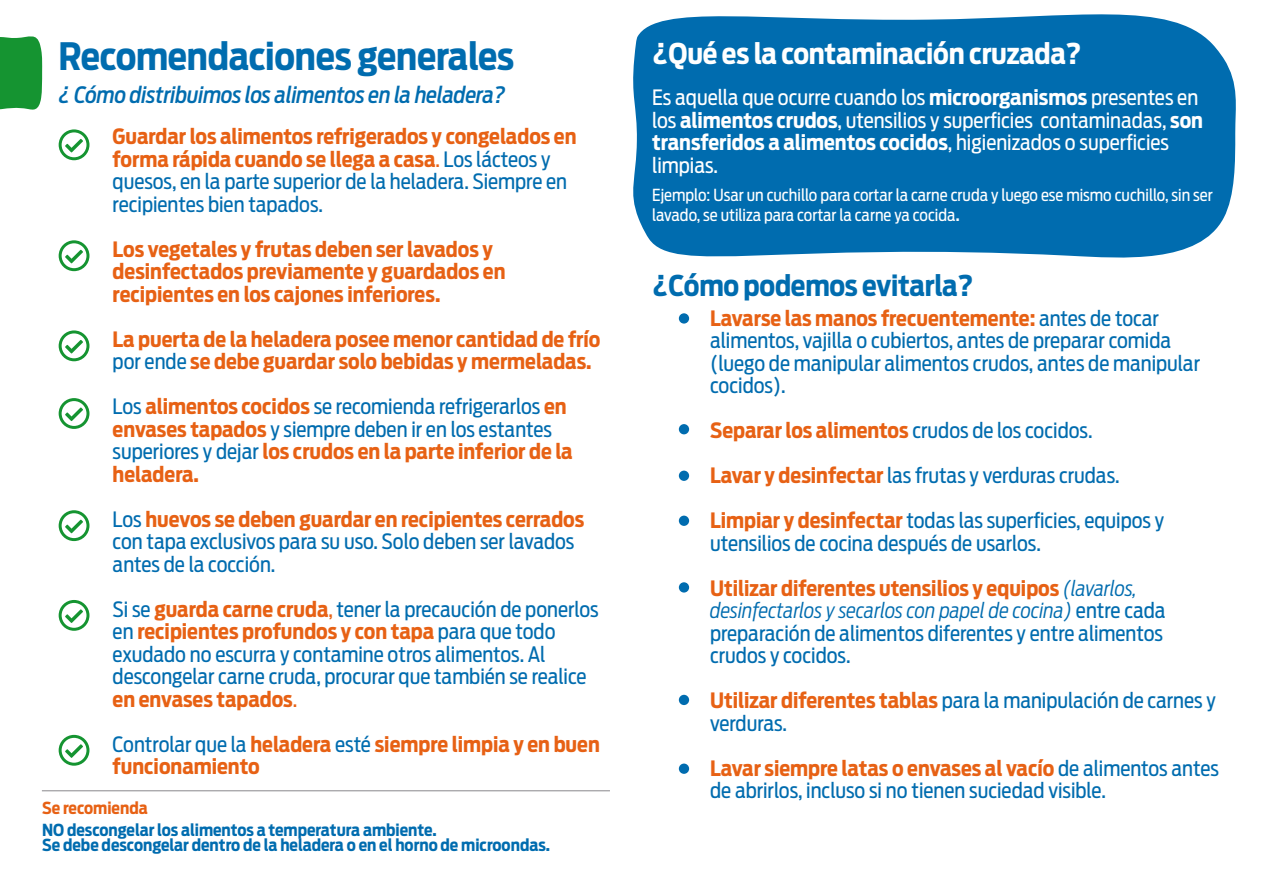
<style>
.page{position:relative;width:1263px;height:893px;background:#fff}
.page>*{position:absolute;margin:0;border:0;box-sizing:border-box;transform-origin:0 0}
.t1{font:700 37.5px "Antenna Cond";letter-spacing:-.01em;color:#006caf}
.t2{font:700 28.5px "Antenna Cond";letter-spacing:-.01em;color:#fff}
.t3{font:700 28.5px "Antenna Cond";letter-spacing:-.01em;color:#006caf}
.t4{font:italic 500 22.5px "Antenna Cond";letter-spacing:-.01em;color:#006caf}
.t5{font:21px/22.5px "Antenna Cond";color:#006caf}
.t6{font:700 21px/22.5px "Antenna Cond";color:#e76114}
.t7{font:21px/22.5px "Antenna Cond";color:#fff}
.t8{font:16.5px/19.5px "Antenna Cond";color:#fff}
.t9{font:700 16.5px/15px "Antenna Cond";color:#006caf}
.t10{font:700 16.5px "Antenna Cond";color:#e76114}
.s1{font-weight:700;color:#e76114}
.s2{color:#e76114}
.s3{font-weight:400;color:#006caf}
.s4{font-weight:700}
.s5{font-size:21px}
.s6{font-weight:300;font-style:italic;color:#006caf}
.s7{font-weight:300;font-style:italic}
</style>
<div class="page">
<div style="left:633px;top:14px;width:603px;height:244px;background:#006caf"></div>
<svg style="left:0;top:36px;width:43px;height:74px;background:#279c41"></svg>
<hr style="left:42px;top:790px;width:568px;height:1px;background:#89878c">
<svg style="left:59px;top:129px;width:30px;height:31px"></svg>
<div style="left:679px;top:313px;width:10px;height:11px;background:#006caf;border-radius:50%"></div>
<div style="left:679px;top:424px;width:10px;height:10px;background:#006caf;border-radius:50%"></div>
<div style="left:679px;top:471px;width:10px;height:10px;background:#006caf;border-radius:50%"></div>
<div style="left:679px;top:516px;width:10px;height:10px;background:#006caf;border-radius:50%"></div>
<div style="left:679px;top:582px;width:10px;height:11px;background:#006caf;border-radius:50%"></div>
<div style="left:679px;top:695px;width:10px;height:10px;background:#006caf;border-radius:50%"></div>
<div style="left:679px;top:764px;width:10px;height:10px;background:#006caf;border-radius:50%"></div>
<svg style="left:59px;top:240px;width:30px;height:31px"></svg>
<svg style="left:59px;top:330px;width:30px;height:31px"></svg>
<svg style="left:59px;top:398px;width:30px;height:31px"></svg>
<svg style="left:59px;top:510px;width:30px;height:31px"></svg>
<svg style="left:59px;top:600px;width:30px;height:31px"></svg>
<svg style="left:59px;top:735px;width:30px;height:31px"></svg>
<h1 class="t1" style="left:58px;top:34px;width:457px">Recomendaciones generales</h1>
<p class="t4" style="left:58px;top:81px;width:449px">¿ Cómo distribuimos los alimentos en la heladera?</p>
<p class="t5" style="left:113px;top:125px;width:465px"><span class="s1">Guardar los alimentos refrigerados y congelados en forma rápida cuando se llega a casa</span><span class="s2">.</span> Los lácteos y quesos, en la parte superior de la heladera. Siempre en recipientes bien tapados.</p>
<p class="t6" style="left:113px;top:238px;width:394px">Los vegetales y frutas deben ser lavados y desinfectados previamente y guardados en recipientes en los cajones inferiores.</p>
<p class="t6" style="left:113px;top:328px;width:489px">La puerta de la heladera posee menor cantidad de frío <span class="s3">por ende</span> se debe guardar solo bebidas y mermeladas.</p>
<p class="t5" style="left:113px;top:395px;width:462px">Los <span class="s1">alimentos cocidos</span> se recomienda refrigerarlos <span class="s1">en envases tapados</span> y siempre deben ir en los estantes superiores y dejar <span class="s1">los crudos en la parte inferior de la heladera.</span></p>
<p class="t5" style="left:113px;top:508px;width:473px">Los <span class="s1">huevos se deben guardar en recipientes cerrados </span>con tapa exclusivos para su uso. Solo deben ser lavados antes de la cocción.</p>
<p class="t5" style="left:113px;top:598px;width:487px">Si se <span class="s1">guarda carne cruda</span><span class="s2">,</span> tener la precaución de ponerlos en <span class="s1">recipientes profundos y con tapa</span> para que todo exudado no escurra y contamine otros alimentos. Al descongelar carne cruda, procurar que también se realice <span class="s1">en envases tapados</span><span class="s2">.</span></p>
<p class="t6" style="left:113px;top:733px;width:489px"><span class="s3">Controlar que la</span> heladera <span class="s3">esté</span> siempre limpia y en buen funcionamiento</p>
<p class="t10" style="left:42px;top:798px;width:107px">Se recomienda</p>
<p class="t9" style="left:42px;top:822px;width:509px">NO descongelar los alimentos a temperatura ambiente.<br>Se debe descongelar dentro de la heladera o en el horno de microondas.</p>
<h2 class="t2" style="left:652px;top:37px;width:431px">¿Qué es la contaminación cruzada?</h2>
<p class="t7" style="left:652px;top:87px;width:552px">Es aquella que ocurre cuando los <span class="s4">microorganismos</span> presentes en los <span class="s4">alimentos crudos</span>, utensilios y superficies contaminadas, <span class="s4">son transferidos a alimentos cocidos</span>, higienizados o superficies limpias.</p>
<p class="t8" style="left:652px;top:186px;width:562px">Ejemplo: Usar un cuchillo para cortar la carne cruda y luego ese mismo cuchillo, sin ser lavado, se utiliza para cortar la carne ya cocida<span class="s5">.</span></p>
<h2 class="t3" style="left:652px;top:269px;width:323px">¿Cómo podemos evitarla?</h2>
<p class="t5" style="left:710px;top:307px;width:491px"><span class="s1">Lavarse las manos frecuentemente:</span> antes de tocar alimentos, vajilla o cubiertos, antes de preparar comida (luego de manipular alimentos crudos, antes de manipular cocidos).</p>
<p class="t5" style="left:710px;top:408px;width:455px;line-height:45px"><span class="s1">Separar los alimentos</span> crudos de los cocidos.<br><span class="s1">Lavar y desinfectar</span> las frutas y verduras crudas.<br><span class="s1">Limpiar y desinfectar</span> todas las superficies, equipos y</p>
<p class="t6" style="left:710px;top:521px;width:428px;line-height:45px"><span class="s3">utensilios de cocina después de usarlos.<br></span>Utilizar diferentes utensilios y equipos <span class="s6">(lavarlos,</span></p>
<p class="t5" style="left:710px;top:599px;width:457px"><span class="s7">desinfectarlos y secarlos con papel de cocina)</span> entre cada preparación de alimentos diferentes y entre alimentos crudos y cocidos.</p>
<p class="t5" style="left:710px;top:689px;width:507px"><span class="s1">Utilizar diferentes tablas</span> para la manipulación de carnes y verduras.</p>
<p class="t5" style="left:710px;top:757px;width:510px"><span class="s1">Lavar siempre latas o envases al vacío</span> de alimentos antes de abrirlos, incluso si no tienen suciedad visible.</p>
</div>
